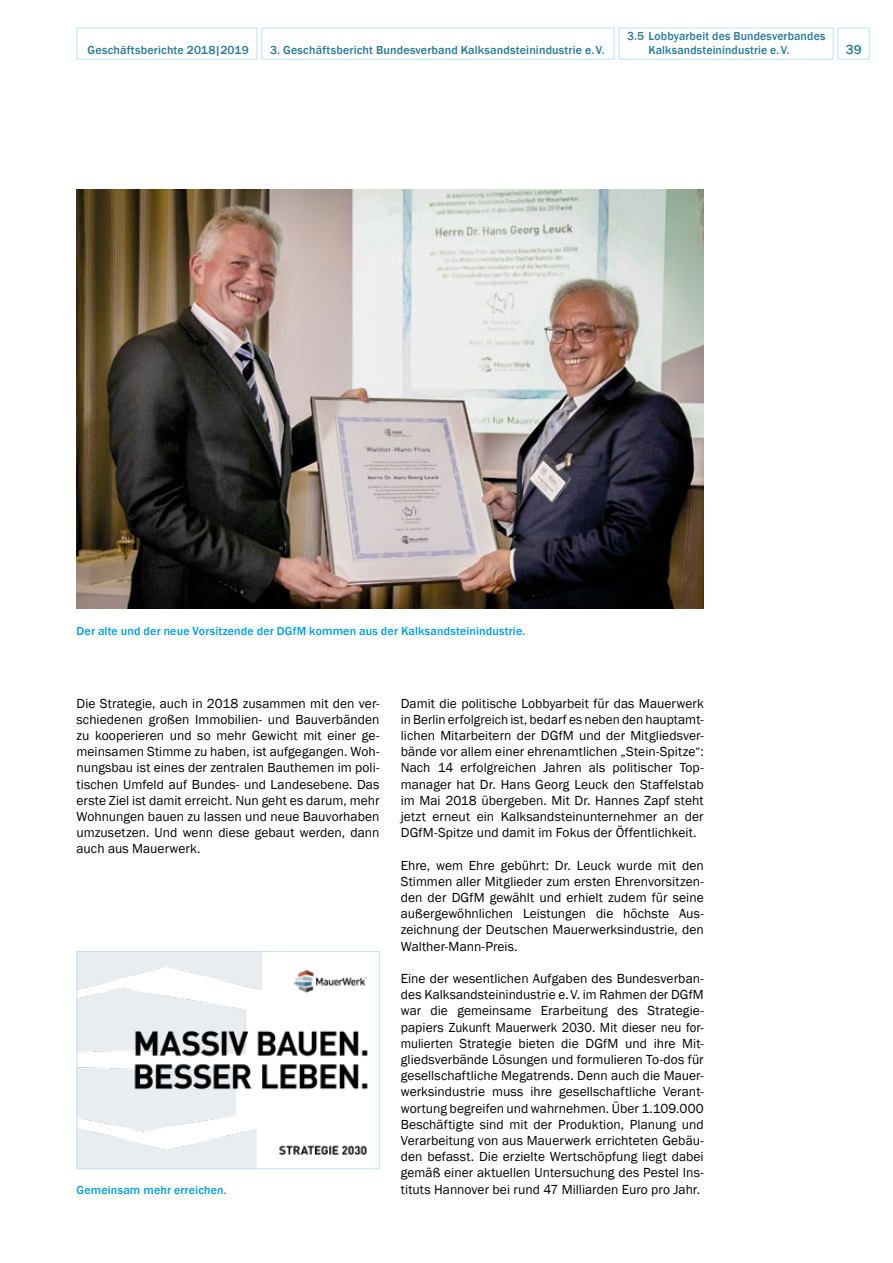
<style>
.page{position:relative;width:893px;height:1263px;background:#fff}
.page>*{position:absolute;margin:0;border:0;box-sizing:border-box;transform-origin:0 0}
.t1{font:13.5px/16.2px "Franklin Gothic";letter-spacing:.005em;color:#000;text-align:justify}
.t2{font:500 13.5px "Franklin Gothic";color:#277998}
.t3{font:500 12px "Franklin Gothic";letter-spacing:.015em;color:#277998}
.t4{font:500 12px "Franklin Gothic";letter-spacing:.015em;color:#009fe3}
</style>
<div class="page">
<img style="left:77px;top:189px;width:627px;height:420px">
<img style="left:79px;top:953px;width:289px;height:214px">
<div style="left:77px;top:951px;width:302px;height:218px;border:1px solid #bce4fa"></div>
<div style="left:838px;top:28px;width:32px;height:32px;border:1px solid #bce4fa"></div>
<div style="left:619px;top:28px;width:214px;height:32px;border:1px solid #bce4fa"></div>
<div style="left:77px;top:28px;width:180px;height:32px;border:1px solid #bce4fa"></div>
<div style="left:261px;top:28px;width:353px;height:32px;border:1px solid #bce4fa"></div>
<p class="t3" style="left:627px;top:28px;width:200px">3.5 Lobbyarbeit des Bundesverbandes</p>
<p class="t3" style="left:88px;top:43px;width:163px">Geschäftsberichte 2018|2019</p>
<p class="t3" style="left:270px;top:43px;width:336px">3. Geschäftsbericht Bundesverband Kalksandsteinindustrie e.V.</p>
<p class="t3" style="left:648px;top:43px;width:143px">Kalksandsteinindustrie e.V.</p>
<p class="t2" style="left:846px;top:41px;width:17px">39</p>
<p class="t4" style="left:77px;top:624px;width:450px">Der alte und der neue Vorsitzende der DGfM kommen aus der Kalksandsteinindustrie.</p>
<p class="t1" style="left:77px;top:695px;width:304px">Die Strategie, auch in 2018 zusammen mit den ver&shy;schiedenen großen Immobilien- und Bauverbänden zu kooperieren und so mehr Gewicht mit einer ge&shy;meinsamen Stimme zu haben, ist aufgegangen. Woh&shy;nungsbau ist eines der zentralen Bauthemen im poli&shy;tischen Umfeld auf Bundes- und Landesebene. Das erste Ziel ist damit erreicht. Nun geht es darum, mehr Wohnungen bauen zu lassen und neue Bauvorhaben umzusetzen. Und wenn diese gebaut werden, dann auch aus Mauerwerk.</p>
<p class="t1" style="left:401px;top:695px;width:304px">Damit die politische Lobbyarbeit für das Mauerwerk in Berlin erfolgreich ist, bedarf es neben den hauptamt&shy;lichen Mitarbeitern der DGfM und der Mitgliedsver&shy;bände vor allem einer ehrenamtlichen „Stein-Spitze“:<br>Nach 14 erfolgreichen Jahren als politischer Top&shy;manager hat Dr. Hans Georg Leuck den Staffelstab im Mai 2018 übergeben. Mit Dr. Hannes Zapf steht jetzt erneut ein Kalksandsteinunternehmer an der DGfM-Spitze und damit im Fokus der Öffentlichkeit.</p>
<p class="t1" style="left:401px;top:857px;width:304px">Ehre, wem Ehre gebührt: Dr. Leuck wurde mit den Stimmen aller Mitglieder zum ersten Ehrenvorsitzen&shy;den der DGfM gewählt und erhielt zudem für seine außergewöhnlichen Leistungen die höchste Aus&shy;zeichnung der Deutschen Mauerwerksindustrie, den Walther-Mann-Preis.</p>
<p class="t1" style="left:401px;top:971px;width:304px">Eine der wesentlichen Aufgaben des Bundesverban&shy;des Kalksandsteinindustrie e.V. im Rahmen der DGfM war die gemeinsame Erarbeitung des Strategie&shy;papiers Zukunft Mauerwerk 2030. Mit dieser neu for&shy;mulierten Strategie bieten die DGfM und ihre Mit&shy;gliedsverbände Lösungen und formulieren To-dos für gesellschaftliche Megatrends. Denn auch die Mauer&shy;werksindustrie muss ihre gesellschaftliche Verant&shy;wortung begreifen und wahrnehmen. Über 1.109.000<br>Beschäftigte sind mit der Produktion, Planung und Verarbeitung von aus Mauerwerk errichteten Gebäu&shy;den befasst. Die erzielte Wertschöpfung liegt dabei gemäß einer aktuellen Untersuchung des Pestel Ins-</p>
<p class="t4" style="left:77px;top:1183px;width:152px">Gemeinsam mehr erreichen.</p>
<p class="t1" style="left:401px;top:1181px;width:301px">tituts Hannover bei rund 47 Milliarden Euro pro Jahr.</p>
</div>
